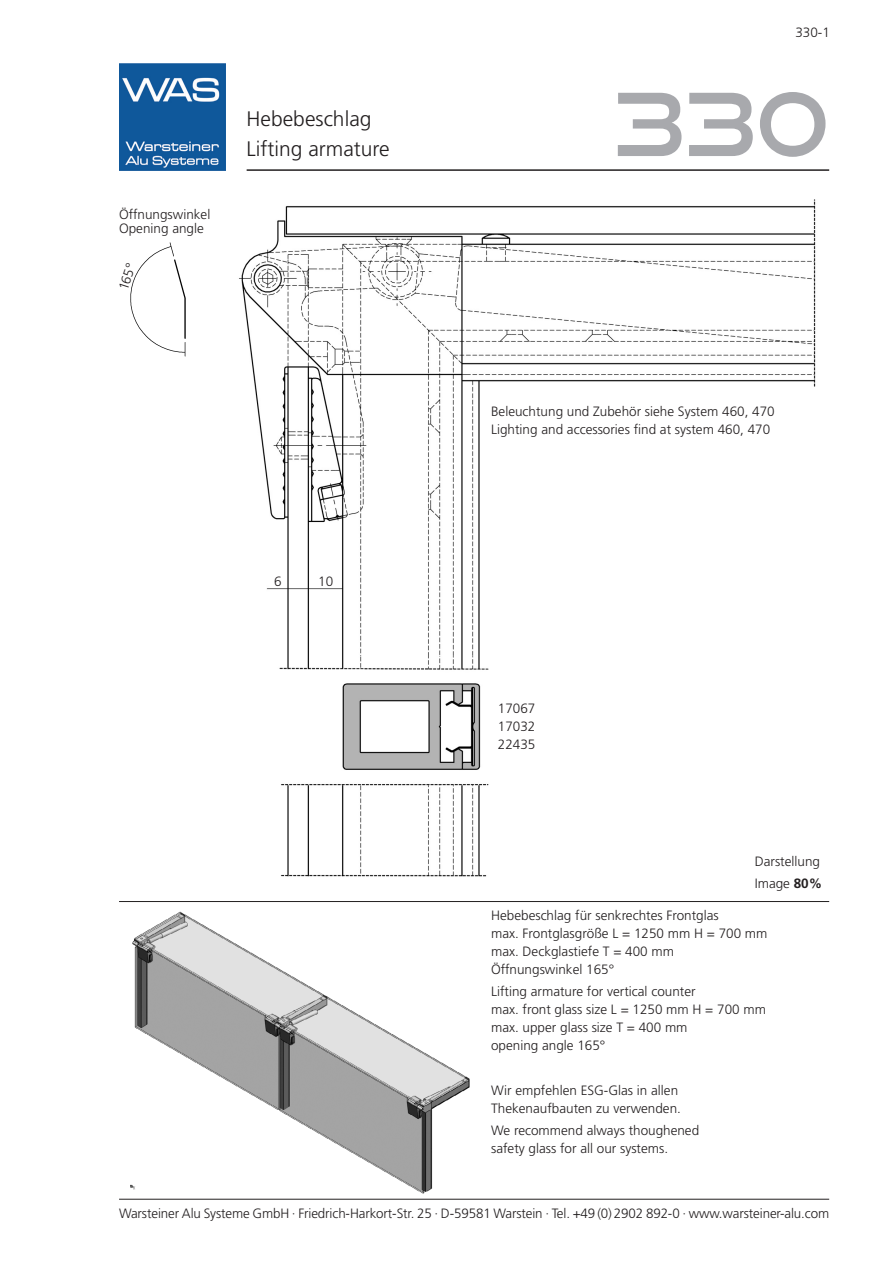
<style>
.page{position:relative;width:893px;height:1263px;background:#fff}
.page>*{position:absolute;margin:0;border:0;box-sizing:border-box;transform-origin:0 0}
.t1{font:87px "Good Times Rg";color:#a8a9ad}
.t2{font:300 21px "Frutiger";color:#231f20}
.t3{font:300 13.5px/18px "Frutiger";color:#231f20}
.s1{font-weight:700}
</style>
<div class="page">
<img style="left:119px;top:64px;width:106px;height:106px">
<hr style="left:119px;top:1199px;width:710px;height:1px;background:#231f20">
<hr style="left:119px;top:901px;width:710px;height:1px;background:#231f20">
<img style="left:130px;top:911px;width:340px;height:283px">
<hr style="left:247px;top:169px;width:582px;height:2px;background:#231f20">
<img style="left:239px;top:200px;width:577px;height:677px">
<img style="left:130px;top:242px;width:56px;height:115px">
<p class="t3" style="left:119px;top:209px;width:93px;line-height:13.5px">Öffnungswinkel<br>Opening angle</p>
<p class="t3" style="left:116px;top:287px;width:29px;rotate:-72deg">165°</p>
<p class="t2" style="left:247px;top:111px;width:126px">Hebebeschlag</p>
<p class="t2" style="left:247px;top:140px;width:145px">Lifting armature</p>
<p class="t3" style="left:274px;top:573px;width:9px">6</p>
<p class="t3" style="left:318px;top:573px;width:17px">10</p>
<p class="t3" style="left:795px;top:24px;width:36px">330-1</p>
<p class="t1" style="left:614px;top:69px;width:217px">330</p>
<p class="t3" style="left:491px;top:404px;width:285px">Beleuchtung und Zubehör siehe System 460, 470<br>Lighting and accessories find at system 460, 470</p>
<p class="t3" style="left:498px;top:700px;width:39px;text-align:justify">17067<br>17032<br>22435</p>
<p class="t3" style="left:755px;top:853px;width:67px">Darstellung</p>
<p class="t3" style="left:755px;top:876px;width:69px">Image <span class="s1">80%</span></p>
<p class="t3" style="left:491px;top:907px;width:278px">Hebebeschlag für senkrechtes Frontglas<br>max. Frontglasgröße L = 1250 mm H = 700 mm max. Deckglastiefe T = 400 mm<br>Öffnungswinkel 165°</p>
<p class="t3" style="left:491px;top:984px;width:276px">Lifting armature for vertical counter<br>max. front glass size L = 1250 mm H = 700 mm max. upper glass size T = 400 mm<br>opening angle 165°</p>
<p class="t3" style="left:491px;top:1082px;width:191px">Wir empfehlen ESG-Glas in allen<br>Thekenaufbauten zu verwenden.</p>
<p class="t3" style="left:491px;top:1122px;width:210px">We recommend always thoughened safety glass for all our systems.</p>
<p class="t3" style="left:119px;top:1205px;width:712px">Warsteiner Alu Systeme GmbH · Friedrich-Harkort-Str. 25 · D-59581 Warstein · Tel. +49 (0) 2902 892-0 · www.warsteiner-alu.com</p>
</div>
